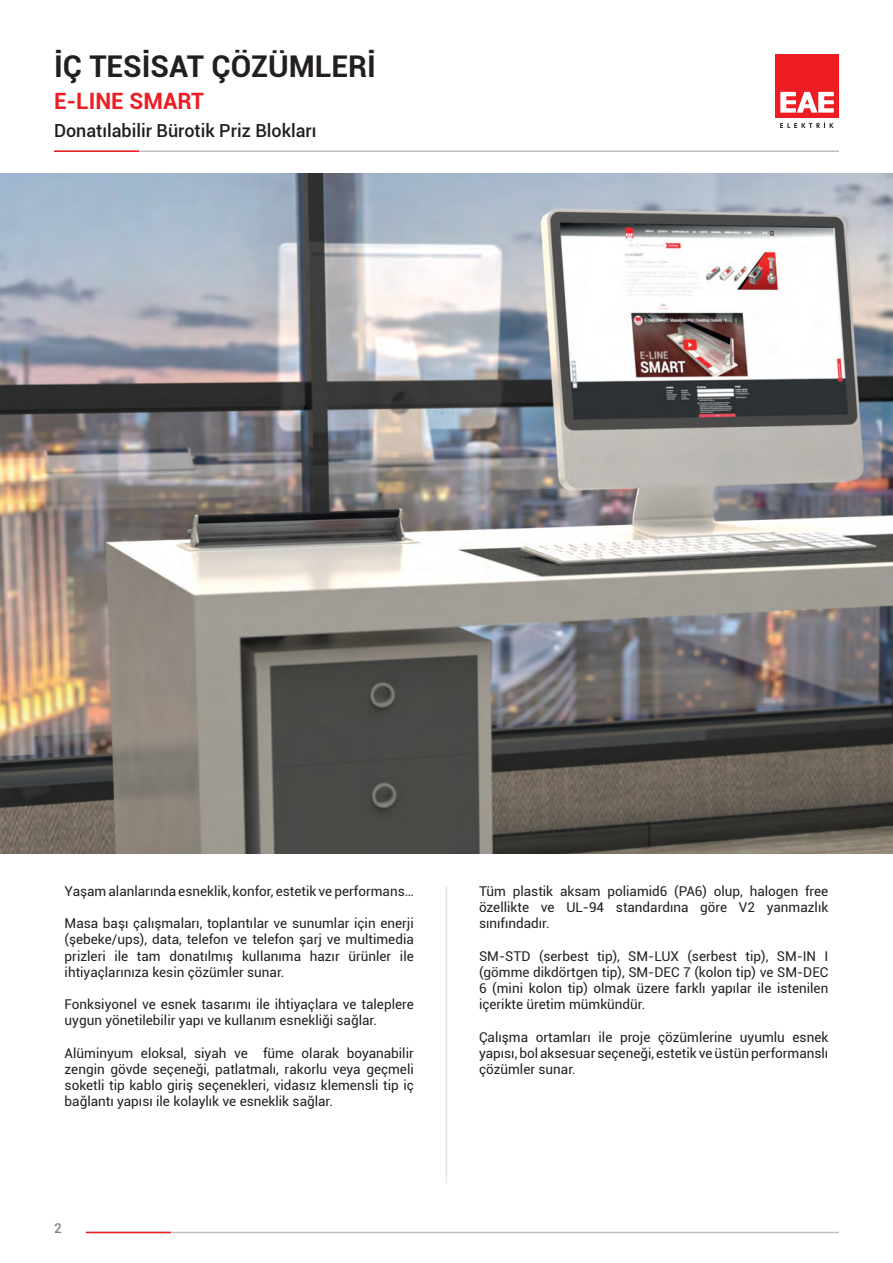
<style>
.page{position:relative;width:893px;height:1263px;background:#fff}
.page>*{position:absolute;margin:0;border:0;box-sizing:border-box;transform-origin:0 0}
.t1{font:700 30px "Roboto";color:#231f20}
.t2{font:700 22.5px "Roboto";color:#ee1d23}
.t3{font:500 18px "Roboto";color:#231f20}
.t4{font:13.5px/16.2px "Roboto";color:#231f20;text-align:justify}
.t5{font:500 13.5px "Roboto";color:#808285}
</style>
<div class="page">
<hr style="left:54px;top:150px;width:785px;height:2px;background:#bcbdc0">
<hr style="left:54px;top:150px;width:85px;height:2px;background:#ee1d23">
<hr style="left:86px;top:1232px;width:753px;height:1px;background:#bcbdc0">
<hr style="left:86px;top:1232px;width:85px;height:1px;background:#ee1d23">
<div style="left:775px;top:54px;width:64px;height:64px;background:#ee1d23"></div>
<svg style="left:780px;top:92px;width:54px;height:21px"></svg>
<svg style="left:780px;top:122px;width:53px;height:6px"></svg>
<img style="left:0;top:173px;width:893px;height:681px">
<hr style="left:446px;top:885px;width:1px;height:298px;background:#e6e7e9">
<h1 class="t1" style="left:54px;top:45px;width:324px">İÇ TESİSAT ÇÖZÜMLERİ</h1>
<p class="t2" style="left:54px;top:85px;width:152px">E-LINE SMART</p>
<p class="t3" style="left:54px;top:118px;width:264px">Donatılabilir Bürotik Priz Blokları</p>
<p class="t4" style="left:65px;top:882px;width:351px">Yaşam alanlarında esneklik, konfor, estetik ve performans…</p>
<p class="t4" style="left:65px;top:915px;width:351px">Masa başı çalışmaları, toplantılar ve sunumlar için enerji (şebeke/ups), data, telefon ve telefon şarj ve multimedia prizleri ile tam donatılmış kullanıma hazır ürünler ile ihtiyaçlarınıza kesin çözümler sunar.</p>
<p class="t4" style="left:65px;top:996px;width:351px">Fonksiyonel ve esnek tasarımı ile ihtiyaçlara ve taleplere uygun yönetilebilir yapı ve kullanım esnekliği sağlar.</p>
<p class="t4" style="left:65px;top:1044px;width:351px">Alüminyum eloksal, siyah ve füme olarak boyanabilir zengin gövde seçeneği, patlatmalı, rakorlu veya geçmeli soketli tip kablo giriş seçenekleri, vidasız klemensli tip iç bağlantı yapısı ile kolaylık ve esneklik sağlar.</p>
<p class="t5" style="left:54px;top:1219px;width:9px">2</p>
<p class="t4" style="left:479px;top:882px;width:351px">Tüm plastik aksam poliamid6 (PA6) olup, halogen free özellikte ve UL-94 standardına göre V2 yanmazlık sınıfındadır.</p>
<p class="t4" style="left:479px;top:947px;width:351px">SM-STD (serbest tip), SM-LUX (serbest tip), SM-IN I (gömme dikdörtgen tip), SM-DEC 7 (kolon tip) ve SM-DEC 6 (mini kolon tip) olmak üzere farklı yapılar ile istenilen içerikte üretim mümkündür.</p>
<p class="t4" style="left:479px;top:1028px;width:351px">Çalışma ortamları ile proje çözümlerine uyumlu esnek yapısı, bol aksesuar seçeneği, estetik ve üstün performanslı çözümler sunar.</p>
</div>
